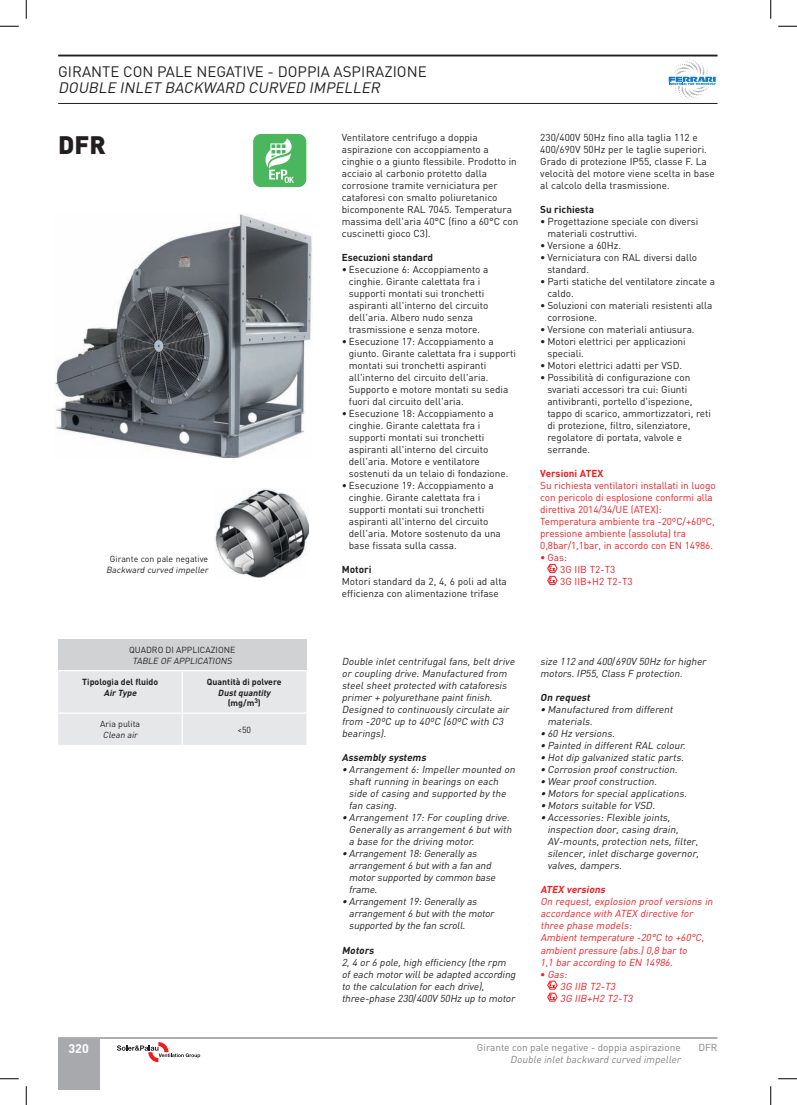
<style>
.page{position:relative;width:797px;height:1105px;background:#fff}
.page>*{position:absolute;margin:0;border:0;box-sizing:border-box;transform-origin:0 0}
.t1{font:900 25px "DIN";color:#231f20}
.t2{font:15px "DIN";color:#231f20}
.t3{font:italic 15px "DIN";color:#231f20}
.t4{font:700 12.5px "DIN";color:#fff}
.t5{font:10px/12px "DIN";color:#231f20}
.t6{font:italic 10px/12px "DIN";color:#231f20}
.t7{font:10px/12px "DIN";letter-spacing:-.01em;color:#ee1d23}
.t8{font:italic 10px/12px "DIN";color:#ee1d23}
.t9{font:10px "DIN";color:#808285}
.t10{font:700 10px "DIN";color:#231f20}
.t11{font:italic 10px "DIN";color:#808285}
.t12{font:italic 700 10px "DIN";color:#231f20}
.t13{font:italic 700 10px "DIN";color:#ee1d23}
.t14{font:700 10px "DIN";color:#ee1d23}
.t15{font:8.75px "DIN";color:#231f20}
.t16{font:italic 8.75px "DIN";color:#231f20}
.t17{font:700 8.75px "DIN";color:#231f20}
.t18{font:italic 700 8.75px/10.5px "DIN";color:#231f20;text-align:center}
.s1{font-style:normal}
</style>
<div class="page">
<hr style="left:58px;top:1037px;width:659px;height:2px;background:#a8a9ad">
<hr style="left:58px;top:55px;width:659px;height:1px;background:#231f20">
<hr style="left:58px;top:103px;width:659px;height:1px;background:#231f20">
<svg style="left:668px;top:59px;width:49px;height:42px"></svg>
<svg style="left:117px;top:1042px;width:83px;height:20px"></svg>
<svg style="left:547px;top:980px;width:11px;height:22px"></svg>
<svg style="left:547px;top:564px;width:11px;height:21px"></svg>
<img style="left:55px;top:214px;width:258px;height:243px">
<div style="left:58px;top:639px;width:248px;height:32px;background:#d1d2d4"></div>
<div style="left:58px;top:671px;width:248px;height:74px;background:#e6e7e9"></div>
<hr style="left:58px;top:670px;width:124px;height:1px;background:#fff">
<hr style="left:182px;top:670px;width:124px;height:1px;background:#fff">
<hr style="left:182px;top:671px;width:1px;height:41px;background:#fff">
<hr style="left:58px;top:712px;width:124px;height:2px;background:#fff">
<hr style="left:182px;top:712px;width:124px;height:2px;background:#fff">
<hr style="left:182px;top:714px;width:1px;height:31px;background:#fff">
<img style="left:214px;top:488px;width:94px;height:89px">
<div style="left:253px;top:134px;width:53px;height:53px;background:#4ab65d;border-radius:8px"></div>
<svg style="left:265px;top:138px;width:29px;height:45px"></svg>
<div style="left:58px;top:1038px;width:41px;height:51px;background:#a8a9ad"></div>
<svg style="left:0;top:25px;width:19px;height:2px"></svg>
<svg style="left:778px;top:25px;width:19px;height:2px"></svg>
<svg style="left:0;top:1078px;width:19px;height:1px"></svg>
<svg style="left:778px;top:1078px;width:19px;height:1px"></svg>
<svg style="left:25px;top:0;width:2px;height:19px"></svg>
<svg style="left:25px;top:1086px;width:2px;height:19px"></svg>
<svg style="left:770px;top:0;width:1px;height:19px"></svg>
<svg style="left:770px;top:1086px;width:1px;height:19px"></svg>
<h2 class="t2" style="left:58px;top:62px;width:370px">GIRANTE CON PALE NEGATIVE - DOPPIA ASPIRAZIONE</h2>
<h2 class="t3" style="left:58px;top:79px;width:326px">DOUBLE INLET BACKWARD CURVED IMPELLER</h2>
<h1 class="t1" style="left:58px;top:128px;width:49px">DFR</h1>
<p class="t15" style="left:110px;top:553px;width:100px">Girante con pale negative</p>
<p class="t16" style="left:106px;top:564px;width:105px">Backward curved impeller</p>
<p class="t15" style="left:129px;top:644px;width:108px">QUADRO DI APPLICAZIONE</p>
<p class="t16" style="left:132px;top:655px;width:103px">TABLE OF APPLICATIONS</p>
<p class="t17" style="left:82px;top:676px;width:77px">Tipologia del fluido</p>
<p class="t18" style="left:104px;top:687px;width:36px">Air Type</p>
<p class="t17" style="left:207px;top:676px;width:76px">Quantità di polvere</p>
<p class="t18" style="left:218px;top:687px;width:54px">Dustquantity <span class="s1">(mg/m</span><sup>3</sup><span class="s1">)</span></p>
<p class="t15" style="left:100px;top:719px;width:41px">Aria pulita</p>
<p class="t16" style="left:103px;top:729px;width:38px">Clean air</p>
<p class="t15" style="left:237px;top:724px;width:15px">&lt;50</p>
<p class="t5" style="left:342px;top:131px;width:178px">Ventilatore centrifugo a doppia aspirazione con accoppiamento a cinghie o a giunto flessibile. Prodotto in acciaio al carbonio protetto dalla corrosione tramite verniciatura per cataforesi con smalto poliuretanico bicomponente RAL 7045. Temperatura massima dell'aria 40°C (fino a 60°C con cuscinetti gioco C3).</p>
<p class="t10" style="left:342px;top:251px;width:93px">Esecuzioni standard</p>
<p class="t5" style="left:349px;top:263px;width:141px;text-indent:-7px">• Esecuzione 6: Accoppiamento a cinghie. Girante calettata fra i supporti montati sui tronchetti aspiranti all'interno del circuito dell'aria. Albero nudo senza trasmissione e senza motore.</p>
<p class="t5" style="left:349px;top:335px;width:168px;text-indent:-7px">• Esecuzione 17: Accoppiamento a giunto. Girante calettata fra i supporti montati sui tronchetti aspiranti all'interno del circuito dell'aria.<br>Supporto e motore montati su sedia fuori dal circuito dell'aria.</p>
<p class="t5" style="left:349px;top:407px;width:161px;text-indent:-7px">• Esecuzione 18: Accoppiamento a cinghie. Girante calettata fra i supporti montati sui tronchetti aspiranti all'interno del circuito dell'aria. Motore e ventilatore sostenuti da un telaio di fondazione.</p>
<p class="t5" style="left:349px;top:479px;width:153px;text-indent:-7px">• Esecuzione 19: Accoppiamento a cinghie. Girante calettata fra i supporti montati sui tronchetti aspiranti all'interno del circuito dell'aria. Motore sostenuto da una base fissata sulla cassa.</p>
<p class="t10" style="left:342px;top:563px;width:31px">Motori</p>
<p class="t5" style="left:342px;top:575px;width:167px">Motori standard da 2, 4, 6 poli ad alta efficienza con alimentazione trifase</p>
<p class="t6" style="left:342px;top:656px;width:176px">Double inlet centrifugal fans, belt drive or coupling drive. Manufactured from steel sheet protected with cataforesis primer+ polyurethane paintfinish.<br>Designed to continuously circulate air from -20ºC up to 40ºC (60ºC with C3 bearings).</p>
<p class="t12" style="left:342px;top:751px;width:88px">Assembly systems</p>
<p class="t6" style="left:349px;top:764px;width:170px;text-indent:-7px">• Arrangement 6: Impeller mounted on shaft running in bearings on each side of casing and supported by the fan casing.</p>
<p class="t6" style="left:349px;top:812px;width:166px;text-indent:-7px">• Arrangement 17: For coupling drive.<br>Generally as arrangement 6 but with a base for the driving motor.</p>
<p class="t6" style="left:349px;top:848px;width:150px;text-indent:-7px">• Arrangement18:Generallyas arrangement6 butwith a fan and motorsupported bycommon base frame.</p>
<p class="t6" style="left:349px;top:896px;width:149px;text-indent:-7px">• Arrangement19:Generallyas arrangement6 butwith the motor supported bythe fan scroll.</p>
<p class="t12" style="left:342px;top:943px;width:36px">Motors</p>
<p class="t6" style="left:342px;top:956px;width:177px">2,4 or6 pole,high efficiency (the rpm ofeach motorwillbe adapted according to the calculation foreach drive), three-phase 230<span class="s1">/</span>400V 50Hz up to motor</p>
<p class="t5" style="left:540px;top:131px;width:176px">230/400V 50Hz fino alla taglia 112 e 400/690V 50Hz per le taglie superiori.<br>Grado di protezione IP55, classe F. La velocità del motore viene scelta in base al calcolo della trasmissione.</p>
<p class="t10" style="left:540px;top:203px;width:55px">Su richiesta</p>
<p class="t5" style="left:547px;top:215px;width:152px;text-indent:-7px">• Progettazione speciale con diversi materiali costruttivi.</p>
<p class="t5" style="left:540px;top:239px;width:82px">• Versione a 60Hz.</p>
<p class="t5" style="left:547px;top:251px;width:151px;text-indent:-7px">• Verniciatura con RAL diversi dallo standard.</p>
<p class="t5" style="left:547px;top:275px;width:169px;text-indent:-7px">• Parti statiche del ventilatore zincate a caldo.</p>
<p class="t5" style="left:547px;top:299px;width:167px;text-indent:-7px">• Soluzioni con materiali resistenti alla corrosione.</p>
<p class="t5" style="left:540px;top:323px;width:156px">• Versione con materiali antiusura.</p>
<p class="t5" style="left:547px;top:335px;width:140px;text-indent:-7px">• Motori elettrici per applicazioni speciali.</p>
<p class="t5" style="left:540px;top:359px;width:143px">• Motori elettrici adatti per VSD.</p>
<p class="t5" style="left:547px;top:371px;width:165px;text-indent:-7px">• Possibilità di configurazione con svariati accessori tra cui: Giunti antivibranti, portello d'ispezione, tappo di scarico, ammortizzatori, reti di protezione, filtro, silenziatore, regolatore di portata, valvole e serrande.</p>
<p class="t14" style="left:540px;top:467px;width:65px">Versioni ATEX</p>
<p class="t7" style="left:540px;top:479px;width:177px">Su richiesta ventilatori installati in luogo con pericolo di esplosione conformi alla direttiva 2014/34/UE (ATEX):<br>Temperatura ambiente tra -20ºC/+60ºC, pressione ambiente (assoluta) tra 0,8bar/1,1bar, in accordo con EN 14986.</p>
<p class="t7" style="left:560px;top:551px;width:74px;text-indent:-20px">• Gas:<br>3G IIB T2-T3<br>3G IIB+H2 T2-T3</p>
<p class="t6" style="left:540px;top:656px;width:169px">size 112 and 400<span class="s1">/</span> 690V 50Hz forhigher motors.IP55,Class F protection.</p>
<p class="t12" style="left:540px;top:691px;width:53px">On request</p>
<p class="t6" style="left:547px;top:704px;width:129px;text-indent:-7px">• Manufactured from different materials.</p>
<p class="t6" style="left:540px;top:728px;width:78px">• 60 Hz versions.</p>
<p class="t6" style="left:540px;top:740px;width:149px">• Painted in different RAL colour.</p>
<p class="t6" style="left:540px;top:752px;width:147px">• Hot dip galvanized static parts.</p>
<p class="t6" style="left:540px;top:764px;width:141px">• Corrosion proof construction.</p>
<p class="t6" style="left:540px;top:776px;width:120px">• Wear proof construction.</p>
<p class="t6" style="left:540px;top:788px;width:150px">• Motors for special applications.</p>
<p class="t6" style="left:540px;top:800px;width:118px">• Motors suitable for VSD.</p>
<p class="t6" style="left:547px;top:812px;width:155px;text-indent:-7px">• Accessories: Flexible joints, inspection door, casing drain,<br>AV-mounts, protection nets, filter, silencer, inlet discharge governor, valves, dampers.</p>
<p class="t13" style="left:540px;top:883px;width:68px">ATEX versions</p>
<p class="t8" style="left:540px;top:896px;width:176px">On request, explosion proof versions in accordance with ATEX directive for three phase models:<br>Ambienttemperature -20°C to +60°C, ambientpressure (abs.)0,8 barto<br>1,1 baraccording to EN 14986.</p>
<p class="t8" style="left:560px;top:968px;width:76px;text-indent:-20px"><span class="s1">•</span> Gas:<br>3G IIB T2-T3<br>3G IIB+H2 T2-T3</p>
<p class="t4" style="left:68px;top:1040px;width:22px">320</p>
<p class="t9" style="left:477px;top:1041px;width:205px">Girante con pale negative - doppia aspirazione</p>
<p class="t9" style="left:698px;top:1041px;width:21px">DFR</p>
<p class="t11" style="left:510px;top:1053px;width:174px">Double inletbackward curved impeller</p>
</div>
